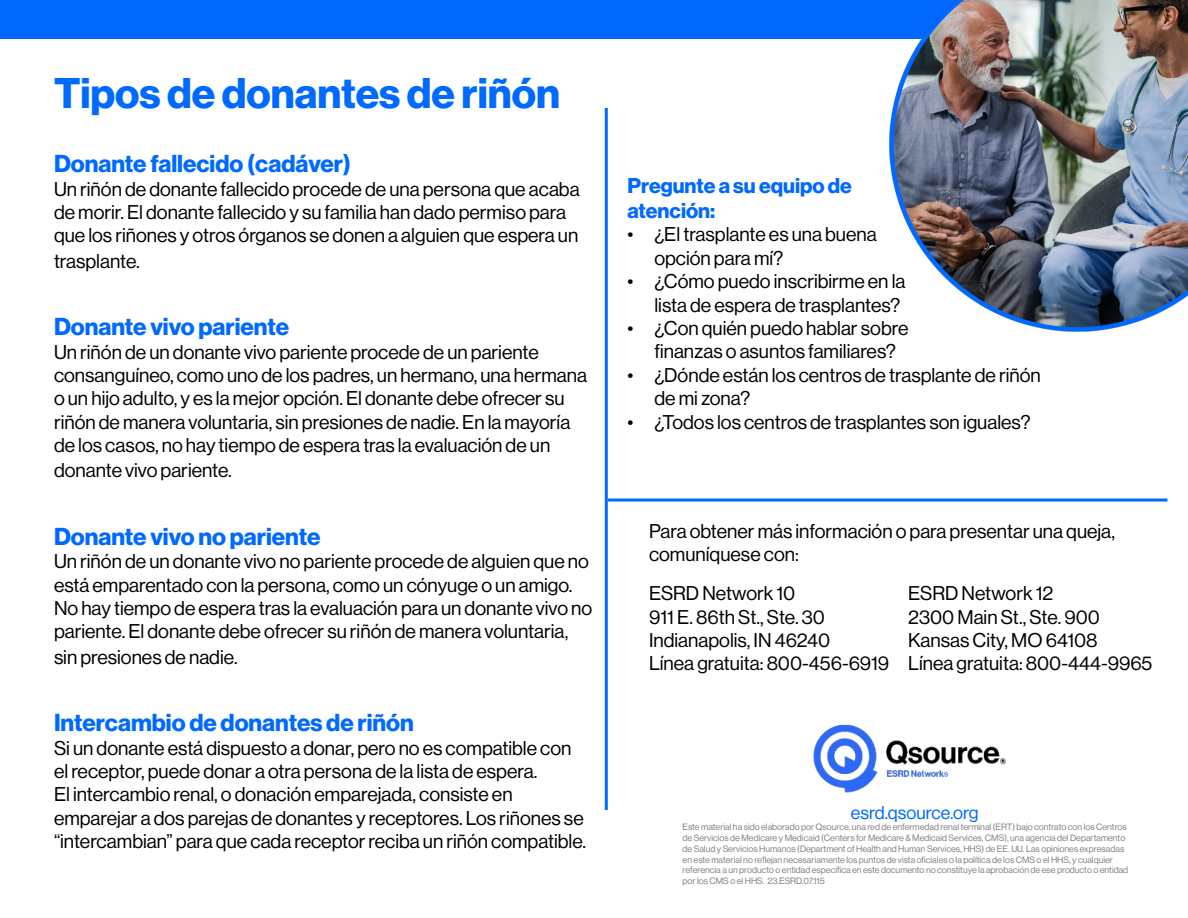
<style>
.page{position:relative;width:1188px;height:918px;background:#fff}
.page>*{position:absolute;margin:0;border:0;box-sizing:border-box;transform-origin:0 0}
.t1{font:42px "N Haas Grotesk DS Pro 75 Bd";color:#0069ff}
.t2{font:24px "N Haas Grotesk DS Pro 75 Bd";color:#0069ff}
.t3{font:21px/25.2px "N Haas Grotesk DS Pro 75 Bd";color:#0069ff}
.t4{font:19.5px/23.4px "N Haas Grotesk DS Pro 55 Rg";color:#000}
.t5{font:18px "N Haas Grotesk DS Pro 55 Rg";color:#0069ff}
.t6{font:9px/10.8px "N Haas Grotesk DS Pro 55 Rg";color:#7f7f7f}
</style>
<div class="page">
<hr style="left:605px;top:108px;width:3px;height:702px;background:#0069ff">
<div style="left:0;top:0;width:1188px;height:39px;background:#0069ff"></div>
<img style="left:889px;top:0;width:299px;height:332px">
<hr style="left:608px;top:499px;width:559px;height:3px;background:#0069ff">
<img style="left:813px;top:724px;width:193px;height:69px">
<h1 class="t1" style="left:54px;top:69px;width:508px">Tipos de donantes de riñón</h1>
<p class="t2" style="left:54px;top:150px;width:299px">Donante fallecido (cadáver)</p>
<p class="t4" style="left:54px;top:177px;width:527px">Un riñón de donante fallecido procede de una persona que acaba de morir. El donante fallecido y su familia han dado permiso para que los riñones y otros órganos se donen a alguien que espera un</p>
<p class="t4" style="left:54px;top:249px;width:87px">trasplante.</p>
<p class="t2" style="left:54px;top:313px;width:237px">Donante vivo pariente</p>
<p class="t4" style="left:54px;top:340px;width:535px">Un riñón de un donante vivo pariente procede de un pariente consanguíneo, como uno de los padres, un hermano, una hermana o un hijo adulto, y es la mejor opción. El donante debe ofrecer su riñón de manera voluntaria, sin presiones de nadie. En la mayoría de los casos, no hay tiempo de espera tras la evaluación de un</p>
<p class="t4" style="left:54px;top:459px;width:179px">donante vivo pariente.</p>
<p class="t2" style="left:54px;top:522px;width:268px">Donante vivo no pariente</p>
<p class="t4" style="left:54px;top:550px;width:540px">Un riñón de un donante vivo no pariente procede de alguien que no está emparentado con la persona, como un cónyuge o un amigo.<br>No hay tiempo de espera tras la evaluación para un donante vivo no pariente. El donante debe ofrecer su riñón de manera voluntaria,</p>
<p class="t4" style="left:54px;top:645px;width:185px">sin presiones de nadie.</p>
<p class="t2" style="left:54px;top:709px;width:361px">Intercambio de donantes de riñón</p>
<p class="t4" style="left:54px;top:736px;width:534px">Si un donante está dispuesto a donar, pero no es compatible con el receptor, puede donar a otra persona de la lista de espera.<br>El intercambio renal, o donación emparejada, consiste en emparejar a dos parejas de donantes y receptores. Los riñones se “intercambian” para que cada receptor reciba un riñón compatible.</p>
<p class="t3" style="left:627px;top:173px;width:226px">Pregunte a su equipo de atención:</p>
<p class="t4" style="left:654px;top:223px;width:224px;text-indent:-27px">• ¿El trasplante es una buena opción para mí?</p>
<p class="t4" style="left:627px;top:270px;width:280px;text-align:right">• ¿Cómo puedo inscribirme en la lista de espera de trasplantes?</p>
<p class="t4" style="left:654px;top:317px;width:255px;text-indent:-27px">• ¿Con quién puedo hablar sobre finanzas o asuntos familiares?</p>
<p class="t4" style="left:654px;top:363px;width:388px;text-indent:-27px">• ¿Dónde están los centros de trasplante de riñón de mi zona?</p>
<p class="t4" style="left:627px;top:410px;width:405px">• ¿Todos los centros de trasplantes son iguales?</p>
<p class="t4" style="left:649px;top:519px;width:468px">Para obtener más información o para presentar una queja, comuníquese con:</p>
<p class="t4" style="left:649px;top:582px;width:242px">ESRD Network 10<br>911 E. 86th St., Ste. 30<br>Indianapolis, IN 46240<br>Línea gratuita: 800-456-6919</p>
<p class="t4" style="left:908px;top:582px;width:246px">ESRD Network 12<br>2300 Main St., Ste. 900<br>Kansas City, MO 64108<br>Línea gratuita: 800-444-9965</p>
<p class="t5" style="left:851px;top:802px;width:129px">esrd.qsource.org</p>
<p class="t6" style="left:683px;top:822px;width:447px">Este material ha sido elaborado por Qsource, una red de enfermedad renal terminal (ERT) bajo contrato con los Centros de Servicios de Medicare y Medicaid (Centers for Medicare &amp; Medicaid Services, CMS), una agencia del Departamento de Salud y Servicios Humanos (Department of Health and Human Services, HHS) de EE. UU. Las opiniones expresadas en este material no reflejan necesariamente los puntos de vista oficiales o la política de los CMS o el HHS, y cualquier referencia a un producto o entidad específica en este documento no constituye la aprobación de ese producto o entidad por los CMS o el HHS. 23.ESRD.07.115</p>
</div>
